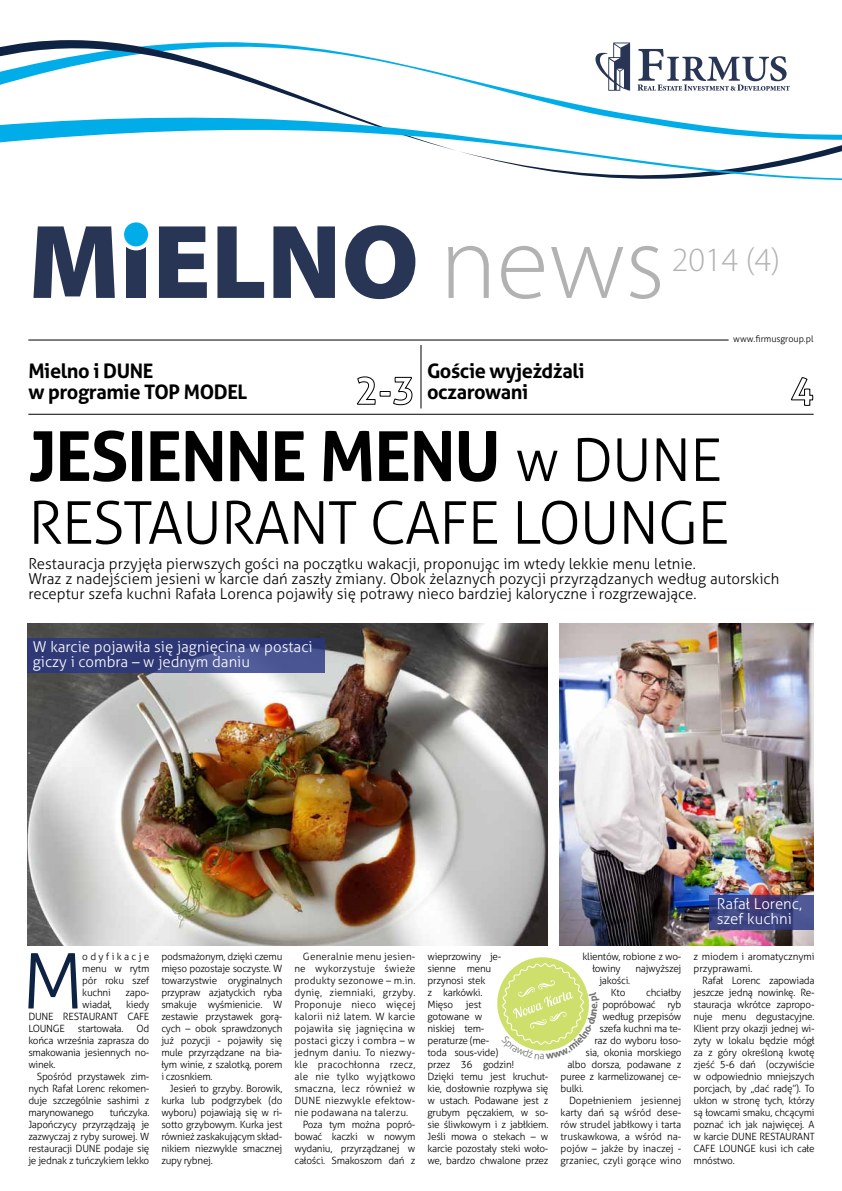
<style>
.page{position:relative;width:842px;height:1191px;background:#fff}
.page>*{position:absolute;margin:0;border:0;box-sizing:border-box;transform-origin:0 0}
.t1{font:900 106px "Myriad Pro";color:#283554}
.t2{font:300 76.6px "Aller";color:#0e2244}
.t3{font:700 69px "Aller";color:#000}
.t4{font:300 59px/62.8px "Aller";letter-spacing:-.02em;color:#000;text-align:right}
.t5{font:300 34px "Myriad Pro";color:#b3b2b2}
.t6{font:700 20px/21px "Aller";letter-spacing:-.02em;color:#000}
.t7{font:300 15px/15px "Aller";color:#000}
.t8{font:300 15px/15px "Aller";color:#fff}
.t9{font:300 10px/12px "Aller";letter-spacing:-.025em;color:#000;text-align:justify}
.t10{font:300 10px "Aller";letter-spacing:.015em;color:#000}
.t11{font:300 10px/12px "Aller";letter-spacing:-.005em;color:#000}
.t12{font:300 9px "Aller";color:#000}
.s1{font-weight:300;color:#b3b2b2}
</style>
<div class="page">
<hr style="left:28px;top:340px;width:701px;height:1px;background:#000">
<hr style="left:28px;top:414px;width:786px;height:1px;background:#000">
<svg style="left:0;top:40px;width:663px;height:75px"></svg>
<svg style="left:0;top:115px;width:842px;height:65px"></svg>
<svg style="left:637px;top:49px;width:153px;height:42px"></svg>
<svg style="left:595px;top:43px;width:35px;height:48px"></svg>
<svg style="left:357px;top:376px;width:55px;height:29px"></svg>
<svg style="left:791px;top:377px;width:22px;height:29px"></svg>
<div style="left:122px;top:220px;width:28px;height:28px;background:#00ade9;border-radius:50%"></div>
<div style="left:120px;top:218px;width:32px;height:32px;border:4px solid #fff;border-radius:50%"></div>
<hr style="left:420px;top:345px;width:1px;height:63px;background:#000">
<img style="left:27px;top:623px;width:521px;height:322px">
<svg style="left:27px;top:638px;width:298px;height:35px;fill:#2f3a78"></svg>
<img style="left:560px;top:623px;width:254px;height:322px">
<svg style="left:709px;top:895px;width:105px;height:35px"></svg>
<svg style="left:497px;top:957px;width:92px;height:94px"></svg>
<h1 class="t1" style="left:28px;top:191px;width:638px">MIELNO <span class="s1">news</span></h1>
<h3 class="t5" style="left:672px;top:239px;width:110px">2014 (4)</h3>
<h3 class="t6" style="left:28px;top:360px;width:221px">Mielno i DUNE<br>w programie TOP MODEL</h3>
<h3 class="t6" style="left:427px;top:360px;width:159px">Goście wyjeżdżali oczarowani</h3>
<p class="t12" style="left:733px;top:334px;width:82px">www.firmusgroup.pl</p>
<h3 class="t3" style="left:28px;top:414px;width:157px">Jesienne</h3>
<h3 class="t3" style="left:319px;top:414px;width:45px">menu</h3>
<h3 class="t4" style="left:28px;top:429px;width:702px">w DUNE<br>RESTAURANT CAFE LOUNGE</h3>
<p class="t7" style="left:28px;top:556px;width:752px">Restauracja przyjęła pierwszych gości na początku wakacji, proponując im wtedy lekkie menu letnie.<br>Wraz z nadejściem jesieni w karcie dań zaszły zmiany. Obok żelaznych pozycji przyrządzanych według autorskich receptur szefa kuchni Rafała Lorenca pojawiły się potrawy nieco bardziej kaloryczne i rozgrzewające.</p>
<h3 class="t8" style="left:33px;top:639px;width:281px">W karcie pojawiła się jagnięcina w postaci giczy i combra – w jednym daniu</h3>
<h2 class="t2" style="left:22px;top:935px;width:64px">M</h2>
<p class="t9" style="left:82px;top:950px;width:69px">odyfikacje menu w rytm pór roku szef kuchni</p>
<p class="t9" style="left:126px;top:986px;width:25px">zapo-</p>
<p class="t9" style="left:28px;top:998px;width:123px;text-indent:98px">kiedy DUNE RESTAURANT CAFE LOUNGE</p>
<p class="t9" style="left:82px;top:998px;width:31px">wiadał,</p>
<p class="t9" style="left:28px;top:1022px;width:123px;text-indent:108px">Od końca września zaprasza do smakowania jesiennych no&shy;winek.</p>
<p class="t9" style="left:28px;top:1070px;width:123px;text-indent:8px">Spośród przystawek zim&shy;nych Rafał Lorenc rekomen&shy;duje szczególnie sashimi z marynowanego</p>
<p class="t9" style="left:78px;top:1022px;width:47px">startowała.</p>
<p class="t9" style="left:28px;top:1106px;width:123px;text-indent:81px">tuńczyka.<br>Japończycy przyrządzają je zazwyczaj z ryby surowej. W restauracji DUNE podaje się je jednak z tuńczykiem lekko</p>
<p class="t9" style="left:161px;top:950px;width:123px">podsmażonym, dzięki czemu mięso pozostaje soczyste. W towarzystwie oryginalnych przypraw azjatyckich ryba smakuje wyśmienicie. W zestawie przystawek gorą&shy;cych – obok sprawdzonych już pozycji - pojawiły się mule przyrządzane na bia&shy;łym winie, z szalotką, porem i czosnkiem.</p>
<p class="t9" style="left:161px;top:1082px;width:123px;text-indent:8px">Jesień to grzyby. Borowik, kurka lub podgrzybek (do wyboru) pojawiają się w ri&shy;sotto grzybowym. Kurka jest również zaskakującym skład&shy;nikiem niezwykle smacznej zupy rybnej.</p>
<p class="t10" style="left:303px;top:950px;width:114px">Generalnie menu jesien-</p>
<p class="t10" style="left:294px;top:962px;width:123px">ne wykorzystuje świeże</p>
<p class="t10" style="left:294px;top:974px;width:123px">produkty sezonowe – m.in.</p>
<p class="t10" style="left:294px;top:986px;width:123px">dynię, ziemniaki, grzyby.</p>
<p class="t10" style="left:294px;top:998px;width:123px">Proponuje nieco więcej</p>
<p class="t10" style="left:294px;top:1010px;width:123px">kalorii niż latem. W karcie</p>
<p class="t10" style="left:294px;top:1022px;width:123px">pojawiła się jagnięcina w</p>
<p class="t10" style="left:294px;top:1034px;width:123px">postaci giczy i combra – w</p>
<p class="t10" style="left:294px;top:1046px;width:123px">jednym daniu. To niezwy-</p>
<p class="t10" style="left:294px;top:1058px;width:123px">kle pracochłonna rzecz,</p>
<p class="t10" style="left:294px;top:1070px;width:123px">ale nie tylko wyjątkowo</p>
<p class="t10" style="left:294px;top:1082px;width:123px">smaczna, lecz również w</p>
<p class="t10" style="left:294px;top:1094px;width:123px">DUNE niezwykle efektow-</p>
<p class="t10" style="left:294px;top:1106px;width:115px">nie podawana na talerzu.</p>
<p class="t9" style="left:303px;top:1118px;width:114px">Poza tym można popró-</p>
<p class="t9" style="left:294px;top:1130px;width:123px">bować kaczki w nowym</p>
<p class="t9" style="left:294px;top:1142px;width:123px">wydaniu, przyrządzanej w</p>
<p class="t9" style="left:294px;top:1154px;width:123px">całości. Smakoszom dań z</p>
<p class="t9" style="left:427px;top:950px;width:75px;text-align:left">wieprzowiny je&shy;sienne menu przynosi stek<br>z karkówki.<br>Mięso</p>
<p class="t9" style="left:427px;top:998px;width:122px;text-align:left;text-indent:38px">jest<br>gotowane w<br>niskiej tem-<br>peraturze (me-<br>toda sous-vide)<br>przez 36 godzin!<br>Dzięki temu jest kruchut&shy;kie, dosłownie rozpływa się w ustach. Podawane jest z grubym pęczakiem, w so&shy;sie śliwkowym i z jabłkiem.<br>Jeśli mowa o stekach – w karcie pozostały steki woło&shy;we, bardzo chwalone przez</p>
<p class="t9" style="left:592px;top:950px;width:91px;text-indent:-10px">klientów, robione z wo&shy;łowiny</p>
<p class="t9" style="left:635px;top:962px;width:47px">najwyższej</p>
<p class="t9" style="left:611px;top:974px;width:21px;text-indent:-12px">jakości.<br>Kto</p>
<p class="t9" style="left:646px;top:986px;width:37px">chciałby</p>
<p class="t9" style="left:602px;top:998px;width:80px">popróbować ryb</p>
<p class="t9" style="left:602px;top:1010px;width:80px">według przepisów</p>
<p class="t9" style="left:599px;top:1022px;width:83px">szefa kuchni ma te-</p>
<p class="t9" style="left:594px;top:1034px;width:89px">raz do wyboru łoso-</p>
<p class="t9" style="left:585px;top:1046px;width:97px">sia, okonia morskiego</p>
<p class="t9" style="left:567px;top:1058px;width:116px">albo dorsza, podawane z</p>
<p class="t9" style="left:560px;top:1070px;width:122px">puree z karmelizowanej ce-</p>
<p class="t9" style="left:560px;top:1082px;width:24px">bulki.</p>
<p class="t11" style="left:569px;top:1094px;width:114px">Dopełnieniem jesiennej</p>
<p class="t11" style="left:560px;top:1106px;width:122px">karty dań są wśród dese-</p>
<p class="t11" style="left:560px;top:1118px;width:122px">rów strudel jabłkowy i tarta</p>
<p class="t11" style="left:560px;top:1130px;width:122px">truskawkowa, a wśród na-</p>
<p class="t11" style="left:560px;top:1142px;width:122px">pojów – jakże by inaczej -</p>
<p class="t11" style="left:560px;top:1154px;width:122px">grzaniec, czyli gorące wino</p>
<h3 class="t8" style="left:717px;top:896px;width:87px">Rafał Lorenc, szef kuchni</h3>
<p class="t11" style="left:694px;top:950px;width:123px">z miodem i aromatycznymi przyprawami.</p>
<p class="t9" style="left:694px;top:974px;width:123px;text-indent:8px">Rafał Lorenc zapowiada jeszcze jedną nowinkę. Re&shy;stauracja wkrótce zapropo&shy;nuje menu degustacyjne.<br>Klient przy okazji jednej wi&shy;zyty w lokalu będzie mógł za z góry określoną kwotę zjeść 5-6 dań (oczywiście w odpowiednio mniejszych porcjach, by „dać radę”). To ukłon w stronę tych, którzy są łowcami smaku, chcącymi poznać ich jak najwięcej. A w karcie DUNE RESTAURANT CAFE LOUNGE kusi ich całe mnóstwo.</p>
</div>
